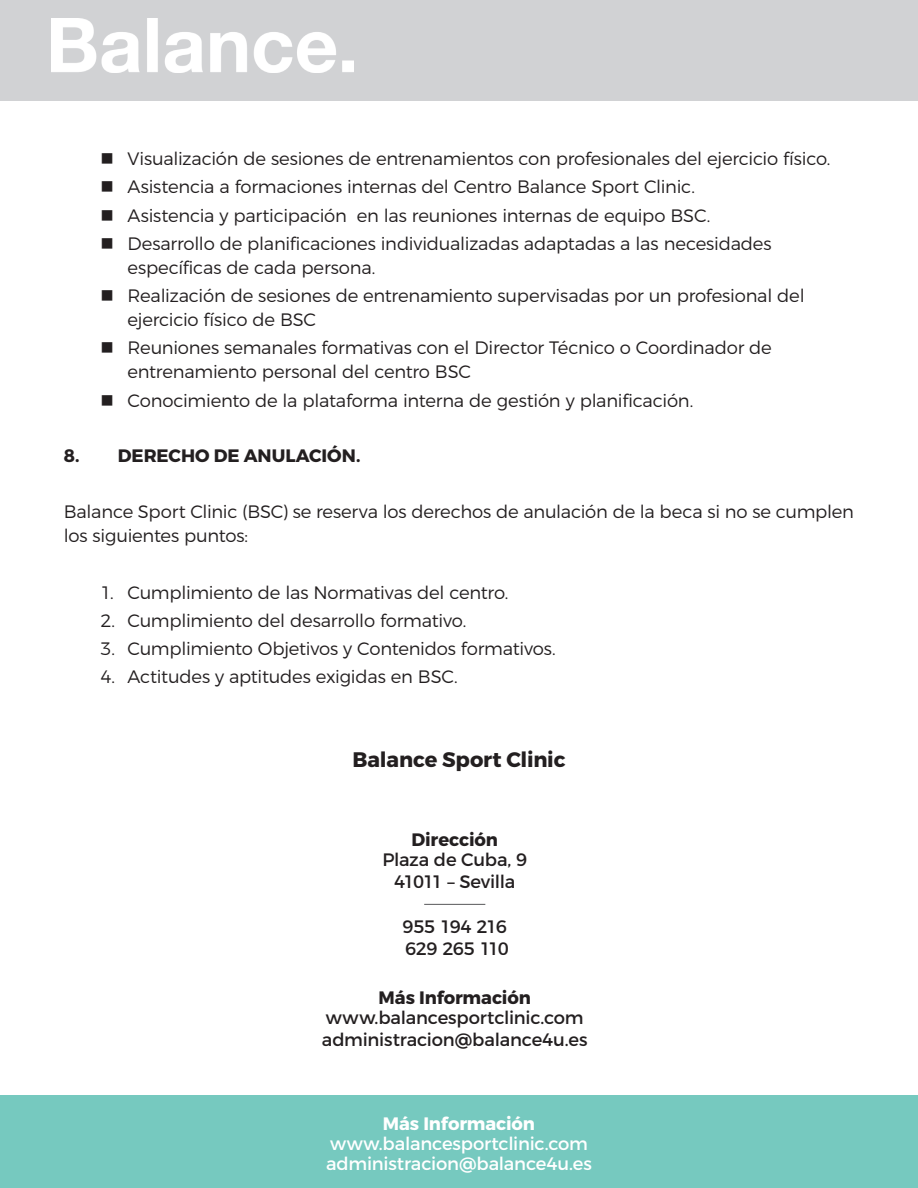
<style>
.page{position:relative;width:918px;height:1188px;background:#fff}
.page>*{position:absolute;margin:0;border:0;box-sizing:border-box;transform-origin:0 0}
.Box_-_Title{font:700 21px "Montserrat";letter-spacing:-.01em;color:#231f20}
.Text_3{font:300 18px/24px "Montserrat";letter-spacing:-.01em;color:#231f20}
.Text_3-2{font:18px "Montserrat";letter-spacing:-.015em;color:#231f20}
.t1{font:18px/20.1px "Montserrat";letter-spacing:-.01em;color:#fff}
.Box_-_Title-2{font:700 18px "Montserrat";letter-spacing:-.005em;color:#231f20}
.Text_3-3{font:700 18px "Montserrat";color:#231f20}
.t2{font:700 18px "Montserrat";letter-spacing:-.005em;color:#fff}
.Text_3-4{font:18px "Montserrat";letter-spacing:-.04em;color:#231f20}
</style>
<div class="page">
<div style="left:0;top:0;width:918px;height:101px;background:#d1d2d4"></div>
<img style="left:52px;top:18px;width:302px;height:55px">
<div style="left:0;top:1096px;width:918px;height:92px;background:#76c9bf"></div>
<hr style="left:424px;top:904px;width:61px;height:1px;background:#57585a">
<p class="Text_3" style="left:128px;top:146px;width:704px">Visualización de sesiones de entrenamientos con profesionales del ejercicio físico.</p>
<p class="Text_3" style="left:128px;top:175px;width:569px">Asistencia a formaciones internas del Centro Balance Sport Clinic.</p>
<p class="Text_3" style="left:128px;top:203px;width:584px">Asistencia y participación en las reuniones internas de equipo BSC.</p>
<p class="Text_3" style="left:128px;top:231px;width:646px">Desarrollo de planificaciones individualizadas adaptadas a las necesidades específicas de cada persona.</p>
<p class="Text_3" style="left:128px;top:283px;width:679px">Realización de sesiones de entrenamiento supervisadas por un profesional del ejercicio físico de BSC</p>
<p class="Text_3" style="left:128px;top:336px;width:646px">Reuniones semanales formativas con el Director Técnico o Coordinador de entrenamiento personal del centro BSC</p>
<p class="Text_3" style="left:128px;top:388px;width:567px">Conocimiento de la plataforma interna de gestión y planificación.</p>
<p class="Text_3-3" style="left:64px;top:444px;width:298px">8. DERECHO DE ANULACIÓN.</p>
<p class="Text_3" style="left:64px;top:499px;width:792px">Balance Sport Clinic (BSC) se reserva los derechos de anulación de la beca si no se cumplen los siguientes puntos:</p>
<p class="Text_3" style="left:101px;top:580px;width:409px">1. Cumplimiento de las Normativas del centro.</p>
<p class="Text_3" style="left:101px;top:608px;width:367px">2. Cumplimiento del desarrollo formativo.</p>
<p class="Text_3" style="left:101px;top:636px;width:457px">3. Cumplimiento Objetivos y Contenidos formativos.</p>
<p class="Text_3" style="left:101px;top:665px;width:359px">4. Actitudes y aptitudes exigidas en BSC.</p>
<p class="Box_-_Title" style="left:353px;top:747px;width:214px">Balance Sport Clinic</p>
<p class="Box_-_Title-2" style="left:412px;top:828px;width:88px">Dirección</p>
<p class="Text_3-2" style="left:382px;top:849px;width:146px">Plaza de Cuba, 9</p>
<p class="Text_3-2" style="left:394px;top:871px;width:123px">41011 – Sevilla</p>
<p class="Text_3-4" style="left:403px;top:915px;width:106px">955 194 216</p>
<p class="Text_3-2" style="left:405px;top:938px;width:105px">629 265 110</p>
<p class="Box_-_Title-2" style="left:379px;top:986px;width:154px">Más Información</p>
<p class="Text_3-2" style="left:326px;top:1006px;width:259px">www.balancesportclinic.com</p>
<p class="Text_3-2" style="left:322px;top:1029px;width:267px">administracion@balance4u.es</p>
<p class="t2" style="left:383px;top:1112px;width:154px">Más Información</p>
<p class="t1" style="left:326px;top:1134px;width:267px">www.balancesportclinic.com administracion@balance4u.es</p>
</div>
